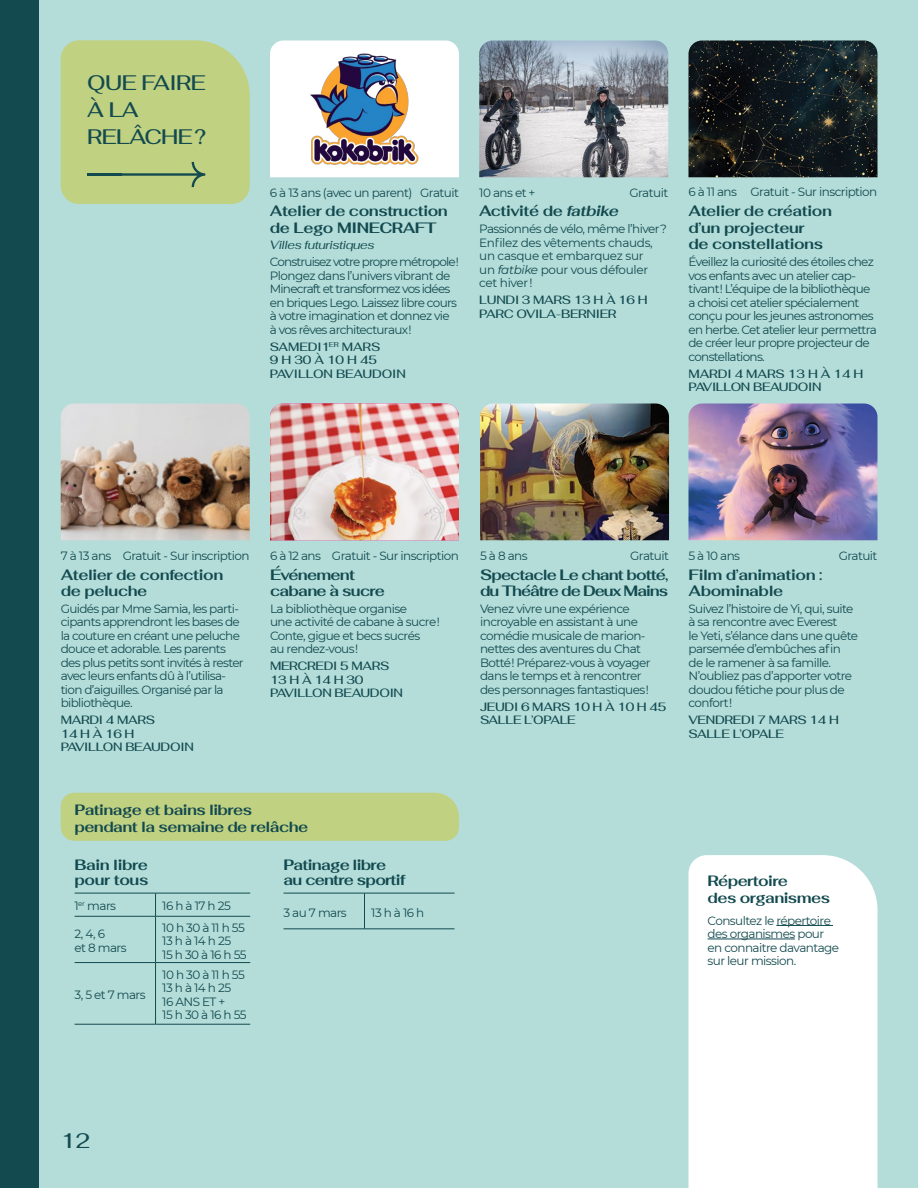
<style>
.page{position:relative;width:918px;height:1188px;background:#fff}
.page>*{position:absolute;margin:0;border:0;box-sizing:border-box;transform-origin:0 0}
.t1{font:500 21px/27px "Fahkwang";letter-spacing:-.025em;color:#134a4f}
.t2{font:700 15px/16.5px "Fahkwang";letter-spacing:-.03em;color:#134a4f}
.t3{font:700 15px/16.5px "Fahkwang";letter-spacing:-.05em;color:#134a4f}
.t4{font:700 15px/16.5px "Fahkwang";letter-spacing:-.06em;color:#134a4f}
.t5{font:12px/13.5px "Montserrat";letter-spacing:-.05em;color:#134a4f}
.t6{font:500 12px/13.5px "Fahkwang";letter-spacing:-.025em;color:#134a4f}
.t7{font:12px/13.5px "Montserrat";letter-spacing:-.025em;color:#134a4f}
.t8{font:italic 12px "Fahkwang";letter-spacing:-.035em;color:#134a4f}
.s1{font-style:italic}
</style>
<div class="page">
<div style="left:6px;top:0;width:912px;height:1188px;background:#b4ddda"></div>
<div style="left:270px;top:40px;width:189px;height:137px;background:#fff"></div>
<img style="left:296px;top:40px;width:137px;height:137px">
<div style="left:688px;top:855px;width:190px;height:333px;background:#fff"></div>
<div style="left:61px;top:793px;width:398px;height:48px;background:#c0d181"></div>
<hr style="left:75px;top:916px;width:81px;height:1px;background:#134a4f">
<hr style="left:156px;top:916px;width:94px;height:1px;background:#134a4f">
<svg style="left:155px;top:894px;width:1px;height:22px"></svg>
<hr style="left:155px;top:916px;width:1px;height:46px;background:#134a4f">
<hr style="left:155px;top:963px;width:1px;height:61px;background:#134a4f">
<hr style="left:75px;top:893px;width:81px;height:1px;background:#134a4f">
<hr style="left:156px;top:893px;width:94px;height:1px;background:#134a4f">
<hr style="left:75px;top:962px;width:81px;height:1px;background:#134a4f">
<hr style="left:156px;top:962px;width:94px;height:1px;background:#134a4f">
<hr style="left:75px;top:1024px;width:81px;height:1px;background:#134a4f">
<hr style="left:156px;top:1024px;width:94px;height:1px;background:#134a4f">
<div style="left:61px;top:40px;width:189px;height:164px;background:#c0d181"></div>
<hr style="left:87px;top:173px;width:34px;height:3px;background:#134a4f">
<img style="left:61px;top:404px;width:189px;height:136px">
<img style="left:270px;top:404px;width:189px;height:136px">
<img style="left:479px;top:40px;width:189px;height:137px">
<img style="left:688px;top:40px;width:190px;height:137px">
<img style="left:688px;top:404px;width:190px;height:136px">
<img style="left:480px;top:404px;width:189px;height:136px">
<div style="left:0;top:0;width:39px;height:1188px;background:#134a4f"></div>
<hr style="left:284px;top:929px;width:80px;height:1px;background:#134a4f">
<hr style="left:364px;top:929px;width:90px;height:1px;background:#134a4f">
<hr style="left:364px;top:893px;width:1px;height:36px;background:#134a4f">
<hr style="left:284px;top:893px;width:80px;height:1px;background:#134a4f">
<hr style="left:364px;top:893px;width:90px;height:1px;background:#134a4f">
<hr style="left:776px;top:925px;width:57px;height:1px;background:#134a4f">
<hr style="left:708px;top:939px;width:87px;height:1px;background:#134a4f">
<h1 class="t1" style="left:87px;top:69px;width:120px">QUE FAIRE<br>À LA<br>RELÂCHE?</h1>
<p class="t5" style="left:270px;top:185px;width:191px">6 à 13 ans (avec un parent) Gratuit</p>
<p class="t2" style="left:270px;top:202px;width:179px">Atelier de construction de Lego MINECRAFT</p>
<p class="t8" style="left:270px;top:235px;width:106px">Villes futuristiques</p>
<p class="t5" style="left:270px;top:255px;width:191px">Construisez votre propre métropole !<br>Plongez dans l’univers vibrant de Minecraft et transformez vos idées en briques Lego. Laissez libre cours à votre imagination et donnez vie à vos rêves architecturaux !</p>
<p class="t6" style="left:270px;top:339px;width:137px">SAMEDI1<sup>ER</sup> MARS<br>9 H 30 À 10 H 45<br>PAVILLON BEAUDOIN</p>
<p class="t5" style="left:479px;top:185px;width:58px">10 ans et +</p>
<p class="t5" style="left:629px;top:185px;width:40px">Gratuit</p>
<p class="t2" style="left:479px;top:202px;width:141px">Activité de <span class="s1">fatbike</span></p>
<p class="t7" style="left:479px;top:222px;width:189px">Passionnés de vélo, même l’hiver ?<br>Enfilez des vêtements chauds, un casque et embarquez sur<br>un <span class="s1">fatbike</span> pour vous défouler cet hiver !</p>
<p class="t6" style="left:479px;top:293px;width:170px">LUNDI 3 MARS 13 H À 16 H<br>PARC OVILA-BERNIER</p>
<p class="t5" style="left:688px;top:185px;width:190px">6 à 11 ans Gratuit - Sur inscription</p>
<p class="t2" style="left:688px;top:202px;width:145px">Atelier de création d’un projecteur<br>de constellations</p>
<p class="t5" style="left:688px;top:255px;width:190px">Éveillez la curiosité des étoiles chez vos enfants avec un atelier cap&shy;tivant ! L’équipe de la bibliothèque a choisi cet atelier spécialement conçu pour les jeunes astronomes en herbe. Cet atelier leur permettra de créer leur propre projecteur de constellations.</p>
<p class="t6" style="left:688px;top:366px;width:176px">MARDI 4 MARS 13 H À 14 H<br>PAVILLON BEAUDOIN</p>
<p class="t5" style="left:61px;top:548px;width:190px">7 à 13 ans Gratuit - Sur inscription</p>
<p class="t2" style="left:61px;top:565px;width:164px">Atelier de confection de peluche</p>
<p class="t5" style="left:61px;top:602px;width:185px">Guidés par Mme Samia, les parti‑ cipants apprendront les bases de la couture en créant une peluche douce et adorable. Les parents des plus petits sont invités à rester avec leurs enfants dû à l’utilisa&shy;tion d’aiguilles. Organisé par la bibliothèque.</p>
<p class="t6" style="left:61px;top:713px;width:135px">MARDI 4 MARS<br>14 H À 16 H<br>PAVILLON BEAUDOIN</p>
<p class="t5" style="left:270px;top:548px;width:190px">6 à 12 ans Gratuit - Sur inscription</p>
<p class="t3" style="left:270px;top:565px;width:116px">Événement cabane à sucre</p>
<p class="t5" style="left:270px;top:602px;width:171px">La bibliothèque organise<br>une activité de cabane à sucre !<br>Conte, gigue et becs sucrés<br>au rendez-vous !</p>
<p class="t6" style="left:270px;top:659px;width:135px">MERCREDI 5 MARS<br>13 H À 14 H 30<br>PAVILLON BEAUDOIN</p>
<p class="t2" style="left:75px;top:801px;width:235px">Patinage et bains libres pendant la semaine de relâche</p>
<p class="t2" style="left:75px;top:857px;width:75px;line-height:15px">Bain libre pour tous</p>
<p class="t5" style="left:75px;top:899px;width:43px">1<sup>er</sup> mars</p>
<p class="t5" style="left:162px;top:899px;width:70px">16 h à 17 h 25</p>
<p class="t5" style="left:75px;top:927px;width:54px">2, 4, 6<br>et 8 mars</p>
<p class="t5" style="left:162px;top:920px;width:86px">10 h 30 à 11 h 55<br>13 h à 14 h 25<br>15 h 30 à 16 h 55</p>
<p class="t5" style="left:75px;top:988px;width:73px">3, 5 et 7 mars</p>
<p class="t5" style="left:162px;top:968px;width:86px">10 h 30 à 11 h 55<br>13 h à 14 h 25<br>16 ANS ET +<br>15 h 30 à 16 h 55</p>
<p class="t3" style="left:284px;top:857px;width:124px;line-height:15px">Patinage libre au centre sportif</p>
<p class="t5" style="left:284px;top:905px;width:65px">3 au 7 mars</p>
<p class="t5" style="left:371px;top:905px;width:55px">13 h à 16 h</p>
<p class="t5" style="left:480px;top:548px;width:49px">5 à 8 ans</p>
<p class="t5" style="left:630px;top:548px;width:40px">Gratuit</p>
<p class="t4" style="left:480px;top:565px;width:190px">Spectacle Le chant botté, du Théâtre de Deux Mains</p>
<p class="t5" style="left:480px;top:602px;width:172px">Venez vivre une expérience incroyable en assistant à une comédie musicale de marion&shy;nettes des aventures du Chat<br>Botté ! Préparez-vous à voyager dans le temps et à rencontrer des personnages fantastiques !</p>
<p class="t6" style="left:480px;top:699px;width:188px">JEUDI 6 MARS 10 H À 10 H 45<br>SALLE L’OPALE</p>
<p class="t5" style="left:688px;top:548px;width:53px">5 à 10 ans</p>
<p class="t5" style="left:839px;top:548px;width:40px">Gratuit</p>
<p class="t2" style="left:688px;top:565px;width:135px">Film d’animation :<br>Abominable</p>
<p class="t5" style="left:688px;top:602px;width:171px">Suivez l’histoire de Yi, qui, suite à sa rencontre avec Everest<br>le Yeti, s’élance dans une quête parsemée d’embûches afin de le ramener à sa famille.<br>N’oubliez pas d’apporter votre doudou fétiche pour plus de confort !</p>
<p class="t6" style="left:688px;top:713px;width:152px">VENDREDI 7 MARS 14 H<br>SALLE L’OPALE</p>
<p class="t2" style="left:708px;top:872px;width:124px">Répertoire<br>des organismes</p>
<p class="t5" style="left:708px;top:913px;width:133px">Consultez le répertoire des organismes pour en connaitre davantage sur leur mission.</p>
<h1 class="t1" style="left:61px;top:1126px;width:31px">12</h1>
</div>
